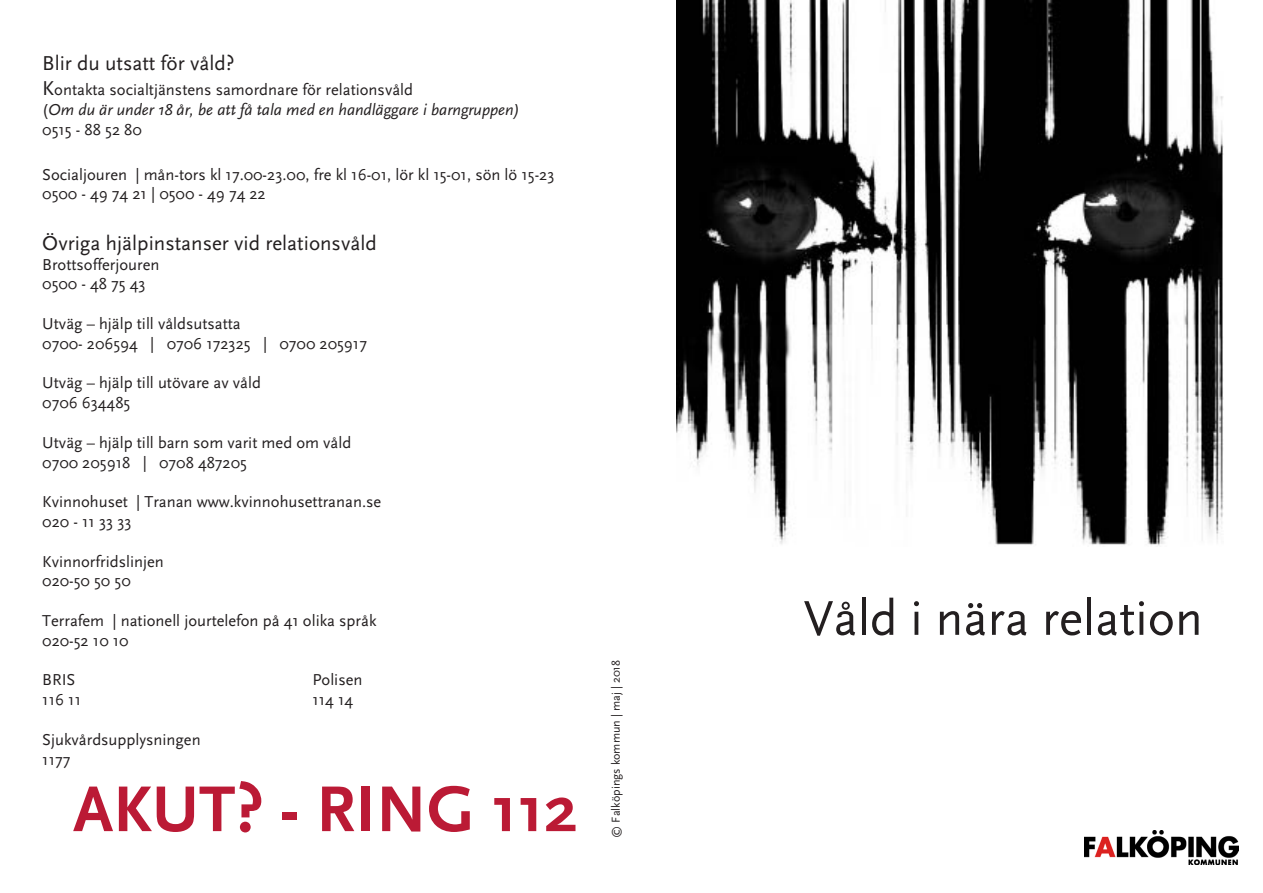
<style>
.page{position:relative;width:1263px;height:893px;background:#fff}
.page>*{position:absolute;margin:0;border:0;box-sizing:border-box;transform-origin:0 0}
.t1{font:700 67.5px "Scala Sans";color:#bb1a35}
.t2{font:51px "Scala Sans";color:#231f20}
.t3{font:21px "Scala Sans";color:#231f20}
.t4{font:16.5px "Scala Sans";color:#231f20}
.t5{font:italic 16.5px/19.8px "Scala Sans";color:#231f20}
.t6{font:12px "Scala Sans";color:#231f20}
.s1{font-style:normal;font-size:21px}
.s2{font-style:normal}
</style>
<div class="page">
<img style="left:1084px;top:830px;width:154px;height:34px">
<img style="left:676px;top:0;width:548px;height:546px">
<p class="t3" style="left:42px;top:52px;width:194px">Blir du utsatt för våld?</p>
<p class="t5" style="left:42px;top:80px;width:479px"><span class="s1">K</span><span class="s2">ontakta socialtjänstens samordnare för relationsvåld<br>(</span>Om du är under 18 år, be att få tala med en handläggare i barngruppen)</p>
<p class="t4" style="left:42px;top:120px;width:101px">0515 - 88 52 80</p>
<p class="t4" style="left:42px;top:165px;width:514px">Socialjouren | mån-tors kl 17.00-23.00, fre kl 16-01, lör kl 15-01, sön lö 15-23</p>
<p class="t4" style="left:42px;top:185px;width:225px">0500 - 49 74 21 | 0500 - 49 74 22</p>
<p class="t3" style="left:42px;top:232px;width:336px">Övriga hjälpinstanser vid relationsvåld</p>
<p class="t4" style="left:42px;top:255px;width:119px">Brottsofferjouren</p>
<p class="t4" style="left:42px;top:275px;width:105px">0500 - 48 75 43</p>
<p class="t4" style="left:42px;top:315px;width:200px">Utväg – hjälp till våldsutsatta</p>
<p class="t4" style="left:42px;top:334px;width:326px">0700- 206594 | 0706 172325 | 0700 205917</p>
<p class="t4" style="left:42px;top:374px;width:220px">Utväg – hjälp till utövare av våld</p>
<p class="t4" style="left:42px;top:394px;width:90px">0706 634485</p>
<p class="t4" style="left:42px;top:433px;width:310px">Utväg – hjälp till barn som varit med om våld</p>
<p class="t4" style="left:42px;top:453px;width:206px">0700 205918 | 0708 487205</p>
<p class="t4" style="left:42px;top:493px;width:340px">Kvinnohuset | Tranan www.kvinnohusettranan.se</p>
<p class="t4" style="left:42px;top:513px;width:91px">020 - 11 33 33</p>
<p class="t4" style="left:42px;top:552px;width:123px">Kvinnorfridslinjen</p>
<p class="t4" style="left:42px;top:572px;width:90px">020-50 50 50</p>
<p class="t4" style="left:42px;top:612px;width:336px">Terrafem | nationell jourtelefon på 41 olika språk</p>
<p class="t4" style="left:42px;top:631px;width:88px">020-52 10 10</p>
<p class="t4" style="left:42px;top:671px;width:35px">BRIS</p>
<p class="t4" style="left:312px;top:671px;width:52px">Polisen</p>
<p class="t4" style="left:42px;top:691px;width:40px">116 11</p>
<p class="t4" style="left:312px;top:691px;width:42px">114 14</p>
<p class="t4" style="left:42px;top:730px;width:160px">Sjukvårdsupplysningen</p>
<p class="t4" style="left:42px;top:750px;width:30px">1177</p>
<p class="t1" style="left:73px;top:771px;width:506px">AKUT? ‑ RING 112</p>
<p class="t6" style="left:609px;top:838px;width:179px;rotate:-90deg">© Falköpings kommun | maj | 2018</p>
<p class="t2" style="left:804px;top:591px;width:400px">Våld i nära relation</p>
</div>
